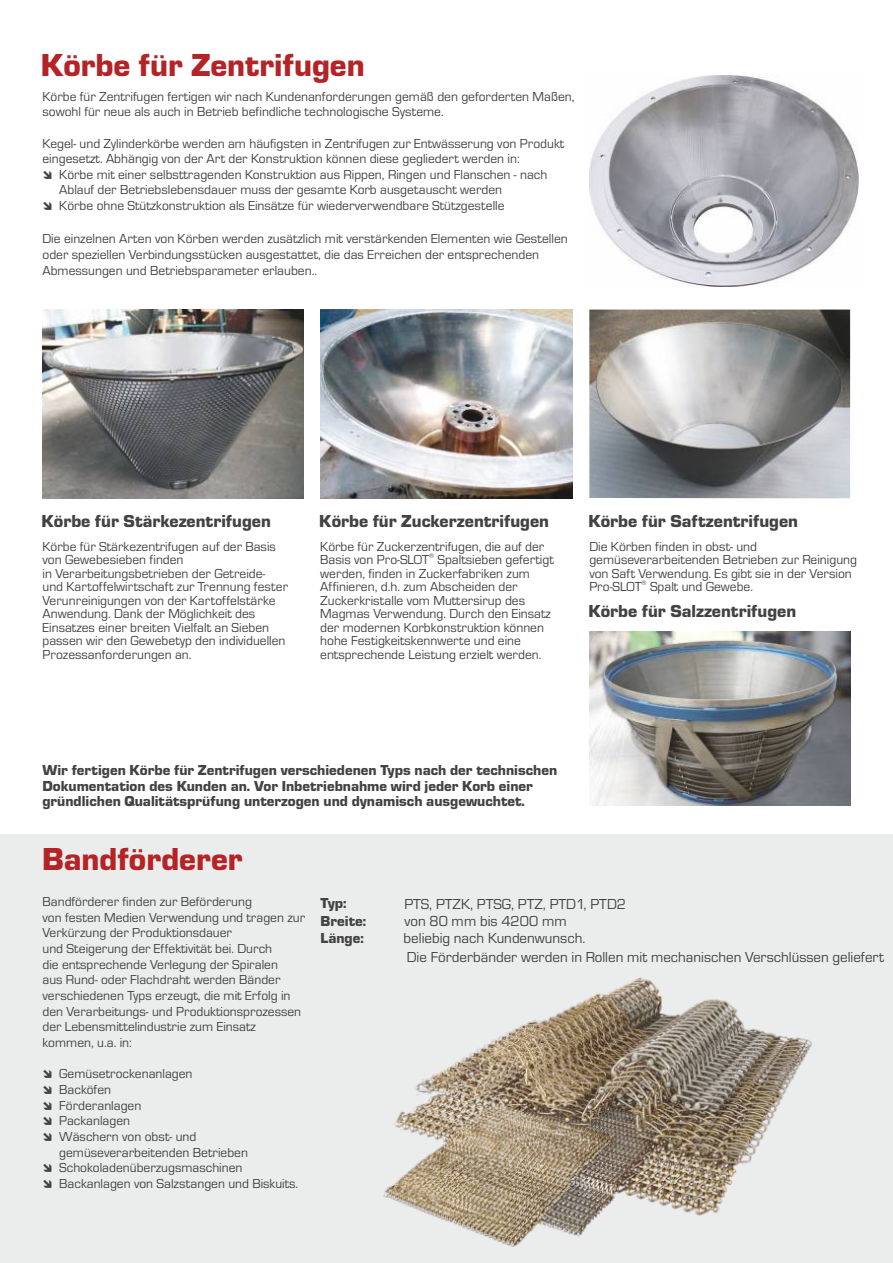
<style>
.page{position:relative;width:893px;height:1263px;background:#fff}
.page>*{position:absolute;margin:0;border:0;box-sizing:border-box;transform-origin:0 0}
.t1{font:900 33px "Eurostar";color:#b42326}
.t2{font:900 18px "Eurostar";color:#434242}
.t3{font:900 15px/15.3px "Eurostar";color:#434242}
.t4{font:15px/18px "Eurostar";color:#434242}
.t5{font:13.5px/15.6px "Eurostar";color:#434242}
.t6{font:6.75px "Eurostar";color:#434242}
</style>
<div class="page">
<img style="left:43px;top:310px;width:261px;height:188px">
<div style="left:0;top:834px;width:893px;height:429px;background:#ebecec"></div>
<img style="left:589px;top:75px;width:269px;height:211px">
<img style="left:589px;top:310px;width:261px;height:188px">
<img style="left:320px;top:310px;width:253px;height:188px">
<img style="left:589px;top:631px;width:261px;height:175px">
<img style="left:384px;top:978px;width:427px;height:269px">
<h1 class="t1" style="left:41px;top:51px;width:325px">Körbe für Zentrifugen</h1>
<p class="t5" style="left:43px;top:89px;width:533px">Körbe für Zentrifugen fertigen wir nach Kundenanforderungen gemäß den geforderten Maßen, sowohl für neue als auch in Betrieb befindliche technologische Systeme.</p>
<p class="t5" style="left:43px;top:136px;width:523px">Kegel- und Zylinderkörbe werden am häufigsten in Zentrifugen zur Entwässerung von Produkt eingesetzt. Abhängig von der Art der Konstruktion können diese gegliedert werden in:</p>
<p class="t5" style="left:59px;top:167px;width:490px">Körbe mit einer selbsttragenden Konstruktion aus Rippen, Ringen und Flanschen - nach<br>Ablauf der Betriebslebensdauer muss der gesamte Korb ausgetauscht werden<br>Körbe ohne Stützkonstruktion als Einsätze für wiederverwendbare Stützgestelle</p>
<p class="t5" style="left:43px;top:232px;width:527px">Die einzelnen Arten von Körben werden zusätzlich mit verstärkenden Elementen wie Gestellen oder speziellen Verbindungsstücken ausgestattet, die das Erreichen der entsprechenden<br>Abmessungen und Betriebsparameter erlauben..</p>
<h2 class="t2" style="left:42px;top:513px;width:231px">Körbe für Stärkezentrifugen</h2>
<h2 class="t2" style="left:319px;top:514px;width:231px">Körbe für Zuckerzentrifugen</h2>
<h2 class="t2" style="left:588px;top:514px;width:211px">Körbe für Saftzentrifugen</h2>
<p class="t5" style="left:320px;top:539px;width:225px">Körbe für Zuckerzentrifugen, die auf der</p>
<p class="t6" style="left:429px;top:552px;width:7px">®</p>
<p class="t5" style="left:320px;top:554px;width:235px;line-height:13.5px">Basis von Pro-SLOT Spaltsieben gefertigt werden, finden in Zuckerfabriken zum Affinieren, d.h. zum Abscheiden der Zuckerkristalle vom Muttersirup des Magmas Verwendung. Durch den Einsatz der modernen Korbkonstruktion können hohe Festigkeitskennwerte und eine entsprechende Leistung erzielt werden.</p>
<p class="t5" style="left:43px;top:540px;width:247px;line-height:13.5px">Körbe für Stärkezentrifugen auf der Basis von Gewebesieben finden<br>in Verarbeitungsbetrieben der Getreide&shy;und Kartoffelwirtschaft zur Trennung fester Verunreinigungen von der Kartoffelstärke Anwendung. Dank der Möglichkeit des Einsatzes einer breiten Vielfalt an Sieben passen wir den Gewebetyp den individuellen Prozessanforderungen an.</p>
<p class="t5" style="left:589px;top:540px;width:269px;line-height:13.5px">Die Körben finden in obst- und gemüseverarbeitenden Betrieben zur Reinigung von Saft Verwendung. Es gibt sie in der Version</p>
<p class="t6" style="left:642px;top:579px;width:7px">®</p>
<p class="t5" style="left:589px;top:580px;width:165px">Pro-SLOT Spalt und Gewebe.</p>
<h2 class="t2" style="left:588px;top:603px;width:209px">Körbe für Salzzentrifugen</h2>
<p class="t3" style="left:43px;top:764px;width:516px">Wir fertigen Körbe für Zentrifugen verschiedenen Typs nach der technischen<br>Dokumentation des Kunden an. Vor Inbetriebnahme wird jeder Korb einer gründlichen Qualitätsprüfung unterzogen und dynamisch ausgewuchtet.</p>
<h1 class="t1" style="left:42px;top:844px;width:202px">Bandförderer</h1>
<p class="t5" style="left:43px;top:894px;width:264px">Bandförderer finden zur Beförderung<br>von festen Medien Verwendung und tragen zur Verkürzung der Produktionsdauer<br>und Steigerung der Effektivität bei. Durch<br>die entsprechende Verlegung der Spiralen<br>aus Rund- oder Flachdraht werden Bänder verschiedenen Typs erzeugt, die mit Erfolg in den Verarbeitungs- und Produktionsprozessen der Lebensmittelindustrie zum Einsatz kommen, u.a. in:</p>
<p class="t5" style="left:59px;top:1067px;width:241px">Gemüsetrockenanlagen<br>Backöfen<br>Förderanlagen<br>Packanlagen<br>Wäschern von obst- und gemüseverarbeitenden Betrieben<br>Schokoladenüberzugsmaschinen<br>Backanlagen von Salzstangen und Biskuits.</p>
<p class="t3" style="left:321px;top:896px;width:28px">Typ:</p>
<p class="t4" style="left:404px;top:895px;width:223px">PTS, PTZK, PTSG, PTZ, PTD1, PTD2</p>
<p class="t3" style="left:321px;top:914px;width:47px">Breite:</p>
<p class="t4" style="left:404px;top:913px;width:164px">von 80 mm bis 4200 mm</p>
<p class="t3" style="left:321px;top:932px;width:45px">Länge:</p>
<p class="t4" style="left:404px;top:930px;width:482px">beliebig nach Kundenwunsch.<br>Die Förderbänder werden in Rollen mit mechanischen Verschlüssen geliefert</p>
</div>
